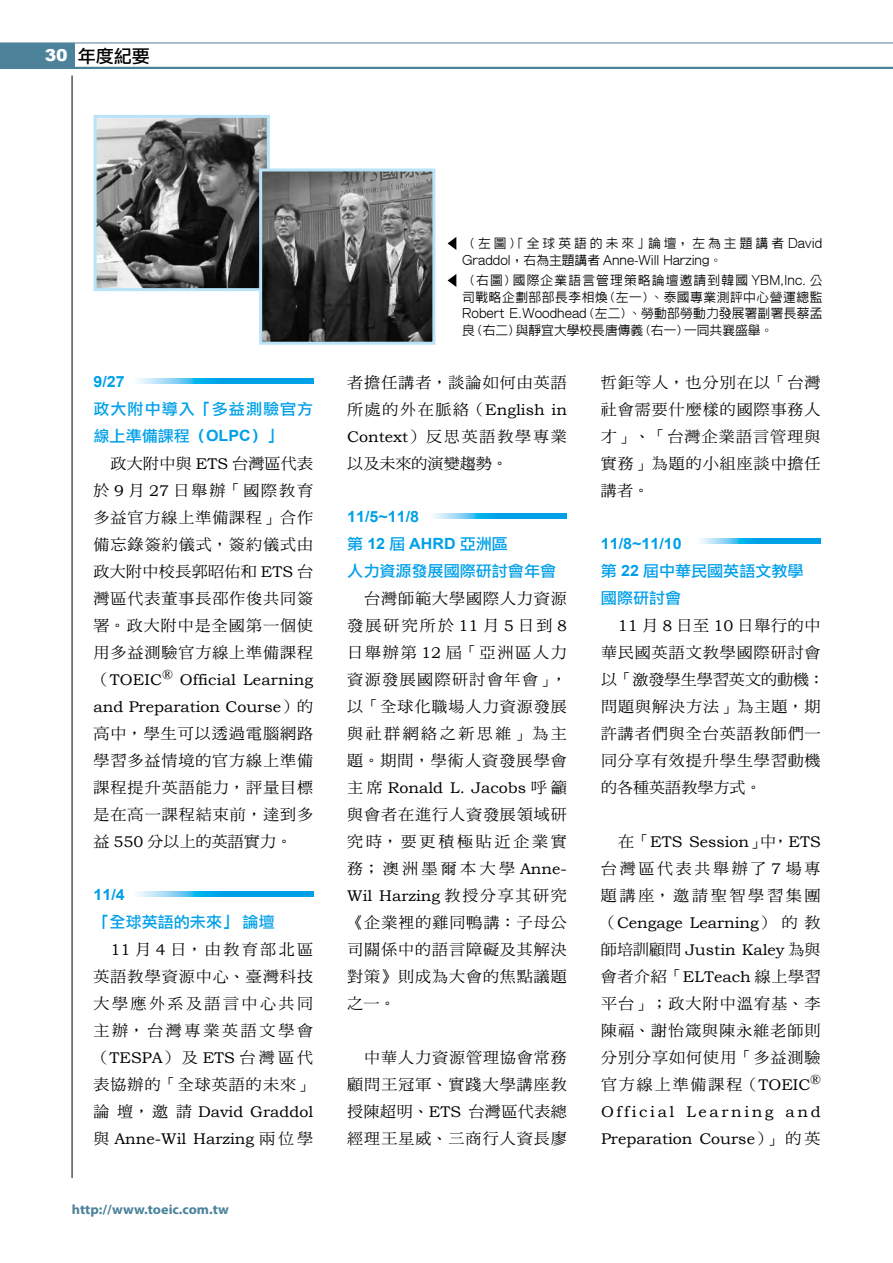
<style>
.page{position:relative;width:893px;height:1263px;background:#fff}
.page>*{position:absolute;margin:0;border:0;box-sizing:border-box;transform-origin:0 0}
.t1{font:18px "Li Gothic Med";color:#000}
.t2{font:15.45px/27px "DF Ming Std W5";letter-spacing:.06em;color:#000;text-align:justify;scale:1.04 1}
.t3{font:15.45px/27px "Bookman Old Style";color:#000;scale:1.04 1}
.t4{font:15.45px/27px "Li Gothic Med";color:#00a0e9;scale:1.04 1}
.t5{font:15.45px/27px "Bookman Old Style";letter-spacing:.16em;color:#000;scale:1.04 1}
.t6{font:700 15.45px/27px "Arial";color:#00a0e9;scale:1.04 1}
.t7{font:15.45px/27px "Li Gothic Med";letter-spacing:.06em;color:#00a0e9;scale:1.04 1}
.t8{font:15.45px/27px "DF Ming Std W5";color:#000;scale:1.04 1}
.t9{font:15.45px/27px "DF Ming Std W5";letter-spacing:.165em;color:#000;scale:1.04 1}
.t10{font:700 13.5px "Myriad Pro";color:#4c829a;scale:1.05 1}
.t11{font:500 12.75px/16.5px "AR Hei U30";color:#000}
.s1{font-family:"Arial";font-weight:900;font-size:16.5px;color:#fff}
.s2{font-family:"Arial";font-weight:700}
.s3{font-family:"Bookman Old Style"}
.s4{font-family:"DF Ming Std W5"}
.s5{font-family:"Li Gothic Med";font-weight:400}
</style>
<div class="page">
<hr style="left:72px;top:76px;width:1px;height:1102px;background:#000">
<hr style="left:0;top:43px;width:893px;height:1px;background:#4c829a">
<hr style="left:0;top:67px;width:893px;height:2px;background:#4c829a">
<div style="left:0;top:43px;width:74px;height:24px;background:#4c829a"></div>
<img style="left:98px;top:119px;width:168px;height:168px">
<div style="left:94px;top:115px;width:176px;height:176px;border:3px solid #bae3f9"></div>
<img style="left:263px;top:172px;width:168px;height:169px">
<div style="left:259px;top:168px;width:176px;height:177px;border:3px solid #bae3f9"></div>
<svg style="left:136px;top:378px;width:177px;height:6px"></svg>
<svg style="left:136px;top:891px;width:177px;height:6px"></svg>
<svg style="left:433px;top:514px;width:134px;height:5px"></svg>
<svg style="left:700px;top:539px;width:121px;height:5px"></svg>
<svg style="left:448px;top:237px;width:8px;height:13px"></svg>
<svg style="left:448px;top:274px;width:8px;height:13px"></svg>
<p class="t1" style="left:45px;top:47px;width:107px"><span class="s1">30</span> 年度紀要</p>
<p class="t6" style="left:94px;top:369px;width:32px">9/27</p>
<p class="t7" style="left:94px;top:396px;width:213px">政大附中導入「多益測驗官方線上準備課程（<span class="s2">OLPC</span>）」　</p>
<p class="t2" style="left:94px;top:449px;width:213px;text-indent:17px">政大附中與 <span class="s3">ETS</span> 台灣區代表於 <span class="s3">9</span> 月 <span class="s3">27</span> 日舉辦「國際教育多益官方線上準備課程」合作備忘錄簽約儀式，簽約儀式由政大附中校長郭昭佑和 <span class="s3">ETS</span> 台灣區代表董事長邵作俊共同簽署。政大附中是全國第一個使用多益測驗官方線上準備課程</p>
<p class="t3" style="left:94px;top:666px;width:213px"><span class="s4">（</span>TOEIC<sup>®</sup> Official Learning and Preparation Course<span class="s4">）的</span></p>
<p class="t2" style="left:94px;top:719px;width:213px">高中，學生可以透過電腦網路學習多益情境的官方線上準備課程提升英語能力，評量目標是在高一課程結束前，達到多益 <span class="s3">550</span> 分以上的英語實力。</p>
<p class="t6" style="left:94px;top:882px;width:32px">11/4</p>
<p class="t4" style="left:94px;top:909px;width:176px">「全球英語的未來」論壇</p>
<p class="t2" style="left:94px;top:935px;width:213px;text-indent:17px"><span class="s3">11</span> 月 <span class="s3">4</span> 日，由教育部北區英語教學資源中心、臺灣科技大學應外系及語言中心共同主辦，台灣專業英語文學會</p>
<p class="t3" style="left:94px;top:1044px;width:213px"><span class="s4">（</span>TESPA<span class="s4">）及</span> ETS <span class="s4">台灣區代</span></p>
<p class="t2" style="left:94px;top:1070px;width:213px">表協辦的「全球英語的未來」</p>
<p class="t3" style="left:94px;top:1098px;width:213px"><span class="s4">論壇，邀請</span> David Graddol<span class="s4">與</span> Anne-Wil Harzing <span class="s4">兩位學</span></p>
<p class="t10" style="left:72px;top:1201px;width:151px">http://www.toeic.com.tw</p>
<p class="t11" style="left:462px;top:235px;width:362px">（左圖）「全球英語的未來」論壇，左為主題講者David<br>Graddol，右為主題講者 Anne-Will Harzing。</p>
<p class="t11" style="left:462px;top:272px;width:362px;text-align:justify">（右圖）國際企業語言管理策略論壇邀請到韓國 YBM,Inc. 公司戰略企劃部部長李相煥（左一）、 泰國專業測評中心營運總監Robert E.Woodhead（左二）、勞動部勞動力發展署副署長蔡孟良（右二）與靜宜大學校長唐傳義（右一）一同共襄盛舉。</p>
<p class="t2" style="left:347px;top:368px;width:213px">者擔任講者，談論如何由英語</p>
<p class="t3" style="left:347px;top:396px;width:213px"><span class="s4">所處的外在脈絡（</span>English in</p>
<p class="t8" style="left:347px;top:422px;width:213px"><span class="s3">Context</span>）反思英語教學專業以及未來的演變趨勢。</p>
<p class="t6" style="left:347px;top:504px;width:156px">11/5~11/8<br><span class="s5">第</span> 12 <span class="s5">屆</span> AHRD <span class="s5">亞洲區</span></p>
<p class="t4" style="left:347px;top:558px;width:202px">人力資源發展國際研討會年會</p>
<p class="t2" style="left:347px;top:584px;width:213px;text-indent:17px">台灣師範大學國際人力資源發展研究所於 <span class="s3">11</span> 月 <span class="s3">5</span> 日到 <span class="s3">8</span>日舉辦第 <span class="s3">12</span> 屆「亞洲區人力資源發展國際研討會年會」，以「全球化職場人力資源發展與社群網絡之新思維」為主題。期間，學術人資發展學會</p>
<p class="t3" style="left:347px;top:774px;width:213px"><span class="s4">主席</span> Ronald L. Jacobs <span class="s4">呼籲</span></p>
<p class="t2" style="left:347px;top:800px;width:213px">與會者在進行人資發展領域研究時，要更積極貼近企業實務；澳洲墨爾本大學<span class="s3">Anne-</span></p>
<p class="t3" style="left:347px;top:882px;width:213px">Wil Harzing <span class="s4">教授分享其研究</span></p>
<p class="t2" style="left:347px;top:908px;width:213px">《企業裡的雞同鴨講：子母公司關係中的語言障礙及其解決對策》則成為大會的焦點議題之一。</p>
<p class="t2" style="left:347px;top:1043px;width:213px;text-indent:17px">中華人力資源管理協會常務顧問王冠軍、實踐大學講座教授陳超明、<span class="s3">ETS</span> 台灣區代表總經理王星威、三商行人資長廖</p>
<p class="t2" style="left:601px;top:368px;width:213px">哲鉅等人，也分別在以「台灣社會需要什麼樣的國際事務人才」、「台灣企業語言管理與實務」為題的小組座談中擔任講者。</p>
<p class="t6" style="left:601px;top:531px;width:79px">11/8~11/10</p>
<p class="t4" style="left:601px;top:558px;width:196px">第 <span class="s2">22</span> 屆中華民國英語文教學國際研討會</p>
<p class="t2" style="left:601px;top:611px;width:217px;text-align:left;text-indent:17px"><span class="s3">11</span> 月 <span class="s3">8</span> 日至 <span class="s3">10</span> 日舉行的中華民國英語文教學國際研討會以「激發學生學習英文的動機：問題與解決方法」為主題，期許講者們與全台英語教師們一同分享有效提升學生學習動機的各種英語教學方式。</p>
<p class="t3" style="left:618px;top:828px;width:196px"><span class="s4">在「</span>ETS Session<span class="s4">」中，</span>ETS</p>
<p class="t9" style="left:601px;top:855px;width:213px">台灣區代表共舉辦了 <span class="s3">7</span> 場專題講座，邀請聖智學習集團</p>
<p class="t3" style="left:601px;top:909px;width:213px"><span class="s4">（</span>Cengage Learning<span class="s4">）的教師培訓顧問</span> Justin Kaley <span class="s4">為與</span></p>
<p class="t2" style="left:601px;top:963px;width:213px">會者介紹「<span class="s3">ELTeach</span> 線上學習平台」；政大附中溫宥基、李陳福、謝怡箴與陳永維老師則分別分享如何使用「多益測驗官方線上準備課程（<span class="s3">TOEIC</span><sup>®</sup></p>
<p class="t5" style="left:601px;top:1098px;width:213px">Official Learning and<br>Preparation Course<span class="s4">）」的英</span></p>
</div>
